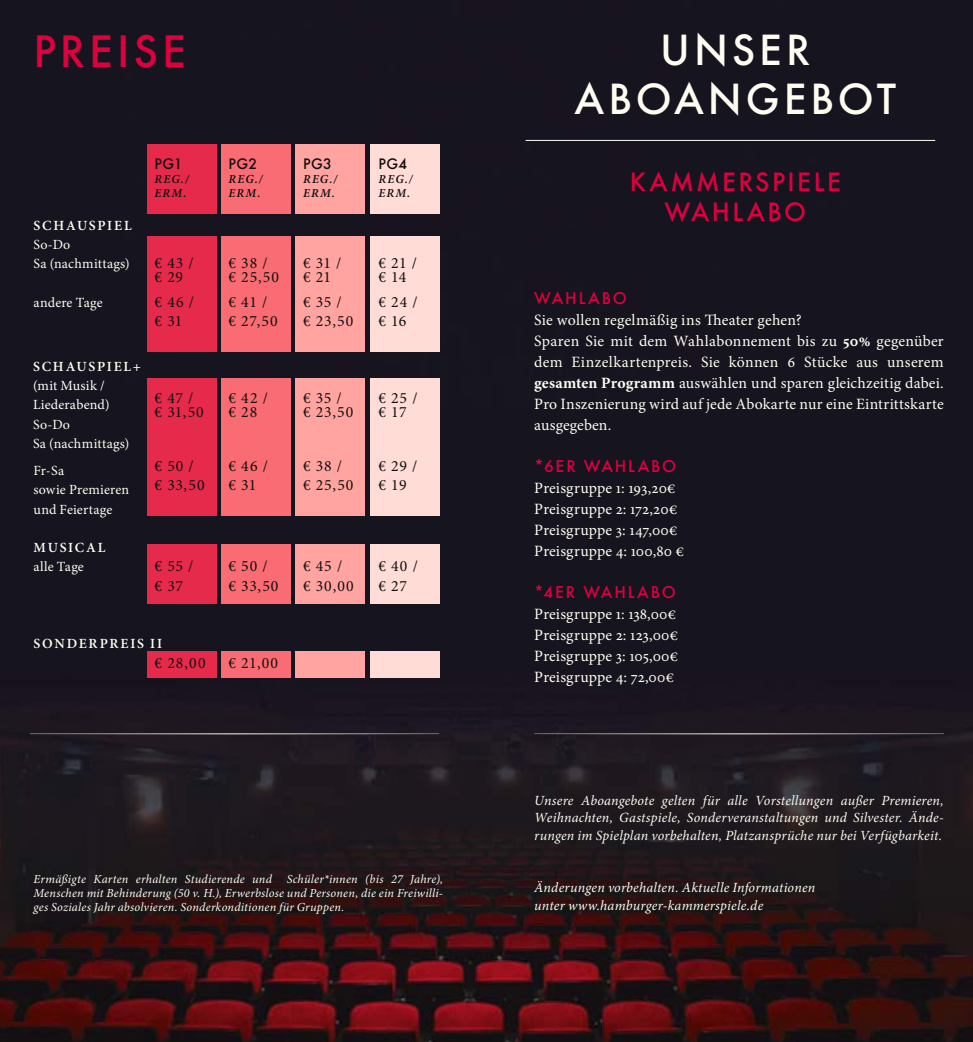
<style>
.page{position:relative;width:973px;height:1042px;background:#fff}
.page>*{position:absolute;margin:0;border:0;box-sizing:border-box;transform-origin:0 0}
.t1{font:500 42px "Futura";letter-spacing:.095em;color:#dd003e}
.t2{font:500 40.25px/48.3px "Futura";letter-spacing:.1em;color:#fffdf0;text-align:center}
.t3{font:500 24.5px/29.4px "Futura";letter-spacing:.105em;color:#dd003e;text-align:center}
.t4{font:15.75px/21px "Minion Pro";letter-spacing:.01em;color:#fffdf0}
.t5{font:15.75px "Minion Pro";letter-spacing:.07em;color:#130f10}
.t6{font:500 15.75px "Futura";letter-spacing:.12em;color:#dd003e}
.t7{font:italic 14px/17.5px "Minion Pro";letter-spacing:.015em;color:#fffdf0;text-align:justify}
.t8{font:14px/19.2px "Minion Pro";letter-spacing:.01em;color:#fffdf0}
.t9{font:600 14px "Minion Pro";letter-spacing:.125em;color:#fffdf0}
.t10{font:14px/19.2px "Minion Pro";letter-spacing:.01em;color:#fff}
.t11{font:500 14px "Futura";letter-spacing:.02em;color:#130f10}
.t12{font:italic 12.25px/14px "Minion Pro";letter-spacing:.02em;color:#fffdf0;text-align:justify}
.t13{font:italic 600 12.25px "Minion Pro";letter-spacing:.095em;color:#130f10}
.s1{font-weight:700}
</style>
<div class="page">
<img style="left:0;top:0;width:972px;height:1042px">
<div style="left:147px;top:651px;width:69px;height:26px;background:#e52a4b"></div>
<div style="left:221px;top:651px;width:70px;height:26px;background:#f96c73"></div>
<div style="left:296px;top:651px;width:69px;height:26px;background:#ffa4a0"></div>
<div style="left:370px;top:651px;width:69px;height:26px;background:#ffdcd6"></div>
<div style="left:147px;top:544px;width:69px;height:60px;background:#e52a4b"></div>
<div style="left:221px;top:544px;width:70px;height:60px;background:#f96c73"></div>
<div style="left:296px;top:544px;width:69px;height:60px;background:#ffa4a0"></div>
<div style="left:370px;top:544px;width:69px;height:60px;background:#ffdcd6"></div>
<div style="left:147px;top:145px;width:69px;height:69px;background:#e52a4b"></div>
<div style="left:147px;top:236px;width:69px;height:115px;background:#e52a4b"></div>
<div style="left:221px;top:145px;width:70px;height:69px;background:#f96c73"></div>
<div style="left:221px;top:236px;width:70px;height:115px;background:#f96c73"></div>
<div style="left:296px;top:145px;width:69px;height:69px;background:#ffa4a0"></div>
<div style="left:296px;top:236px;width:69px;height:115px;background:#ffa4a0"></div>
<div style="left:370px;top:145px;width:69px;height:69px;background:#ffdcd6"></div>
<div style="left:370px;top:236px;width:69px;height:115px;background:#ffdcd6"></div>
<div style="left:147px;top:378px;width:69px;height:138px;background:#e52a4b"></div>
<div style="left:221px;top:378px;width:70px;height:138px;background:#f96c73"></div>
<div style="left:296px;top:378px;width:69px;height:138px;background:#ffa4a0"></div>
<div style="left:370px;top:378px;width:69px;height:138px;background:#ffdcd6"></div>
<hr style="left:525px;top:140px;width:410px;height:1px;background:#fffdf0">
<svg style="left:30px;top:733px;width:409px;height:1px"></svg>
<svg style="left:534px;top:733px;width:409px;height:1px"></svg>
<h1 class="t1" style="left:33px;top:22px;width:154px">PREISE</h1>
<p class="t9" style="left:34px;top:216px;width:100px">SCHAUSPIEL</p>
<p class="t8" style="left:33px;top:235px;width:98px">So-Do<br>Sa (nachmittags)</p>
<p class="t11" style="left:155px;top:154px;width:29px">PG1</p>
<p class="t11" style="left:228px;top:154px;width:30px">PG2</p>
<p class="t11" style="left:303px;top:154px;width:30px">PG3</p>
<p class="t11" style="left:378px;top:154px;width:30px">PG4</p>
<p class="t13" style="left:155px;top:170px;width:36px">REG./</p>
<p class="t13" style="left:228px;top:170px;width:36px">REG./</p>
<p class="t13" style="left:303px;top:170px;width:36px">REG./</p>
<p class="t13" style="left:378px;top:170px;width:36px">REG./</p>
<p class="t13" style="left:155px;top:184px;width:33px">ERM.</p>
<p class="t13" style="left:228px;top:184px;width:33px">ERM.</p>
<p class="t13" style="left:303px;top:184px;width:33px">ERM.</p>
<p class="t13" style="left:378px;top:184px;width:33px">ERM.</p>
<p class="t5" style="left:155px;top:253px;width:41px">€ 43 /</p>
<p class="t5" style="left:228px;top:253px;width:41px">€ 38 /</p>
<p class="t5" style="left:303px;top:253px;width:40px">€ 31 /</p>
<p class="t5" style="left:378px;top:253px;width:40px">€ 21 /</p>
<p class="t5" style="left:155px;top:267px;width:30px">€ 29</p>
<p class="t5" style="left:228px;top:267px;width:52px">€ 25,50</p>
<p class="t5" style="left:303px;top:267px;width:30px">€ 21</p>
<p class="t5" style="left:378px;top:267px;width:29px">€ 14</p>
<p class="t8" style="left:33px;top:293px;width:71px">andere Tage</p>
<p class="t5" style="left:155px;top:291px;width:41px">€ 46 /</p>
<p class="t5" style="left:228px;top:291px;width:40px">€ 41 /</p>
<p class="t5" style="left:303px;top:291px;width:40px">€ 35 /</p>
<p class="t5" style="left:378px;top:291px;width:41px">€ 24 /</p>
<p class="t5" style="left:155px;top:311px;width:29px">€ 31</p>
<p class="t5" style="left:228px;top:311px;width:50px">€ 27,50</p>
<p class="t5" style="left:303px;top:311px;width:52px">€ 23,50</p>
<p class="t5" style="left:378px;top:311px;width:29px">€ 16</p>
<p class="t9" style="left:33px;top:356px;width:109px">SCHAUSPIEL+</p>
<p class="t10" style="left:33px;top:376px;width:78px">(mit Musik /<br>Liederabend)</p>
<p class="t8" style="left:33px;top:414px;width:98px">So-Do<br>Sa (nachmittags)</p>
<p class="t5" style="left:155px;top:388px;width:40px">€ 47 /</p>
<p class="t5" style="left:228px;top:388px;width:41px">€ 42 /</p>
<p class="t5" style="left:303px;top:388px;width:40px">€ 35 /</p>
<p class="t5" style="left:378px;top:388px;width:41px">€ 25 /</p>
<p class="t5" style="left:155px;top:402px;width:51px">€ 31,50</p>
<p class="t5" style="left:228px;top:402px;width:30px">€ 28</p>
<p class="t5" style="left:303px;top:402px;width:52px">€ 23,50</p>
<p class="t5" style="left:378px;top:402px;width:30px">€ 17</p>
<p class="t5" style="left:155px;top:455px;width:41px">€ 50 /</p>
<p class="t5" style="left:228px;top:455px;width:41px">€ 46 /</p>
<p class="t5" style="left:303px;top:455px;width:41px">€ 38 /</p>
<p class="t5" style="left:378px;top:455px;width:40px">€ 29 /</p>
<p class="t5" style="left:155px;top:474px;width:51px">€ 33,50</p>
<p class="t5" style="left:228px;top:474px;width:29px">€ 31</p>
<p class="t5" style="left:303px;top:474px;width:52px">€ 25,50</p>
<p class="t5" style="left:378px;top:474px;width:30px">€ 19</p>
<p class="t8" style="left:33px;top:461px;width:97px">Fr-Sa<br>sowie Premieren und Feiertage</p>
<p class="t9" style="left:34px;top:538px;width:73px">MUSICAL</p>
<p class="t8" style="left:33px;top:557px;width:52px">alle Tage</p>
<p class="t5" style="left:155px;top:556px;width:40px">€ 55 /</p>
<p class="t5" style="left:228px;top:556px;width:41px">€ 50 /</p>
<p class="t5" style="left:303px;top:556px;width:41px">€ 45 /</p>
<p class="t5" style="left:378px;top:556px;width:41px">€ 40 /</p>
<p class="t5" style="left:155px;top:575px;width:30px">€ 37</p>
<p class="t5" style="left:228px;top:575px;width:51px">€ 33,50</p>
<p class="t5" style="left:303px;top:575px;width:52px">€ 30,00</p>
<p class="t5" style="left:378px;top:575px;width:30px">€ 27</p>
<p class="t9" style="left:34px;top:634px;width:130px">SONDERPREIS II</p>
<p class="t5" style="left:155px;top:652px;width:52px">€ 28,00</p>
<p class="t5" style="left:228px;top:652px;width:51px">€ 21,00</p>
<p class="t12" style="left:33px;top:872px;width:411px">Ermäßigte Karten erhalten Studierende und Schüler*innen (bis 27 Jahre), Menschen mit Behinderung (50 v. H.), Erwerbslose und Personen, die ein Freiwilli&shy;ges Soziales Jahr absolvieren. Sonderkonditionen für Gruppen.</p>
<h2 class="t2" style="left:574px;top:26px;width:323px">UNSER<br>ABOANGEBOT</h2>
<h3 class="t3" style="left:629px;top:167px;width:212px">KAMMERSPIELE<br>WAHLABO</h3>
<p class="t6" style="left:534px;top:287px;width:94px">WAHLABO</p>
<p class="t4" style="left:534px;top:310px;width:411px">Sie wollen regelmäßig ins Theater gehen?<br>Sparen Sie mit dem Wahlabonnement bis zu <span class="s1">50%</span> gegenüber dem Einzelkartenpreis. Sie können 6 Stücke aus unserem <span class="s1">gesamten Programm</span> auswählen und sparen gleichzeitig dabei.<br>Pro Inszenierung wird auf jede Abokarte nur eine Eintrittskarte ausgegeben.</p>
<p class="t6" style="left:534px;top:455px;width:143px">*6ER WAHLABO</p>
<p class="t4" style="left:534px;top:478px;width:151px">Preisgruppe 1: 193,20€<br>Preisgruppe 2: 172,20€<br>Preisgruppe 3: 147,00€<br>Preisgruppe 4: 100,80 €</p>
<p class="t6" style="left:534px;top:581px;width:143px">*4ER WAHLABO</p>
<p class="t4" style="left:534px;top:604px;width:145px">Preisgruppe 1: 138,00€<br>Preisgruppe 2: 123,00€<br>Preisgruppe 3: 105,00€<br>Preisgruppe 4: 72,00€</p>
<p class="t7" style="left:534px;top:791px;width:411px">Unsere Aboangebote gelten für alle Vorstellungen außer Premieren, Weihnachten, Gastspiele, Sonderveranstaltungen und Silvester. Ände&shy;rungen im Spielplan vorbehalten, Platzansprüche nur bei Verfügbarkeit.</p>
<p class="t7" style="left:534px;top:879px;width:282px">Änderungen vorbehalten. Aktuelle Informationen unter www.hamburger-kammerspiele.de</p>
</div>
